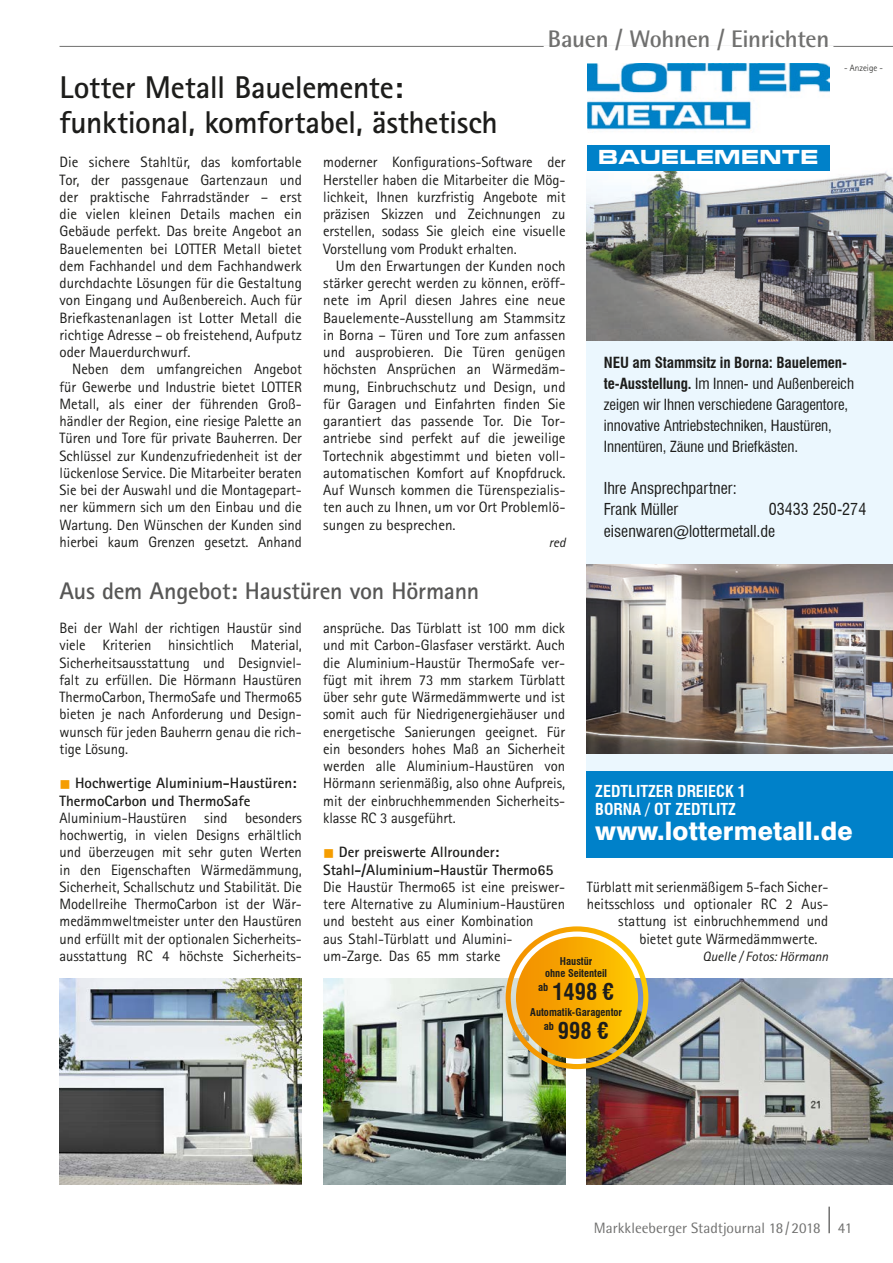
<style>
.page{position:relative;width:893px;height:1263px;background:#fff}
.page>*{position:absolute;margin:0;border:0;box-sizing:border-box;transform-origin:0 0}
.t1{font:700 31.5px/34.5px "Rotis Sans Serif";letter-spacing:-.01em;color:#1d1d1b}
.t2{font:800 25.5px "Swiss 721 BT";letter-spacing:.005em;color:#fff}
.t3{font:700 24px "Rotis Sans Serif";letter-spacing:-.01em;color:#575756}
.t4{font:700 24px "Rotis Semi Sans";letter-spacing:-.015em;color:#70706f}
.t5{font:700 condensed 22.5px "Swiss 721 BT";color:#1d1d1b}
.t6{font:21px "Microgramma D Bold Exte";letter-spacing:.06em;color:#fff}
.t7{font:condensed 16.05px/21px "Swiss 721 BT";color:#1d1d1b}
.t8{font:700 condensed 16.05px/18px "Swiss 721 BT";color:#fff}
.t9{font:15px/17.2px "Rotis Sans Serif";letter-spacing:-.005em;color:#1d1d1b;text-align:justify}
.t10{font:condensed 15px/21px "Swiss 721 BT";letter-spacing:-.005em;color:#1d1d1b}
.t11{font:700 15px/17.2px "Rotis Sans Serif";color:#1d1d1b}
.t12{font:15px "Rotis Semi Sans";color:#70706f}
.t13{font:italic 13.5px "Rotis Sans Serif";color:#1d1d1b}
.t14{font:700 condensed 10.5px/12px "Swiss 721 BT";color:#1d1d1b;text-align:center}
.t15{font:300 9.15px "Rotis Sans Serif";color:#1d1d1b}
.s1{color:#f59d00}
.s2{font-weight:700}
</style>
<div class="page">
<hr style="left:828px;top:1206px;width:2px;height:27px;background:#70706f">
<hr style="left:60px;top:46px;width:833px;height:1px;background:#70706f">
<hr style="left:544px;top:46px;width:289px;height:1px;background:#fff">
<div style="left:587px;top:145px;width:306px;height:695px;background:#ebf7fe"></div>
<img style="left:587px;top:145px;width:306px;height:195px">
<img style="left:587px;top:64px;width:243px;height:82px">
<div style="left:587px;top:145px;width:242px;height:25px;background:#0081c9"></div>
<div style="left:587px;top:771px;width:306px;height:86px;background:#0081c9"></div>
<img style="left:587px;top:564px;width:306px;height:190px">
<img style="left:587px;top:978px;width:306px;height:206px">
<img style="left:323px;top:978px;width:243px;height:206px">
<img style="left:60px;top:978px;width:242px;height:206px">
<div style="left:516px;top:937px;width:122px;height:122px;background:linear-gradient(to right,#f28d01,#fdc700);border-radius:61px"></div>
<div style="left:506px;top:926px;width:142px;height:143px;border:5px solid #fff;border-radius:50%"></div>
<h3 class="t4" style="left:548px;top:24px;width:283px">Bauen / Wohnen / Einrichten</h3>
<p class="t15" style="left:844px;top:62px;width:40px">- Anzeige -</p>
<h1 class="t1" style="left:60px;top:70px;width:440px">Lotter Metall Bauelemente: funktional, komfortabel, ästhetisch</h1>
<p class="t9" style="left:60px;top:153px;width:244px">Die sichere Stahltür, das komfortable Tor, der passgenaue Gartenzaun und der praktische Fahrradständer – erst die vielen kleinen Details machen ein Gebäude perfekt. Das breite Angebot an Bauelementen bei LOTTER Metall bietet dem Fachhandel und dem Fachhandwerk durchdachte Lösungen für die Gestaltung von Eingang und Außenbereich. Auch für Briefkastenanlagen ist Lotter Metall die richtige Adresse – ob freistehend, Aufputz oder Mauerdurchwurf.</p>
<p class="t9" style="left:60px;top:360px;width:244px;text-indent:13px">Neben dem umfangreichen Angebot für Gewerbe und Industrie bietet LOTTER Metall, als einer der führenden Groß&shy;händler der Region, eine riesige Palette an Türen und Tore für private Bauherren. Der Schlüssel zur Kundenzufriedenheit ist der lückenlose Service. Die Mitarbeiter beraten Sie bei der Auswahl und die Montagepart&shy;ner kümmern sich um den Einbau und die Wartung. Den Wünschen der Kunden sind hierbei kaum Grenzen gesetzt. Anhand</p>
<h3 class="t6" style="left:598px;top:143px;width:221px">BAUELEMENTE</h3>
<p class="t9" style="left:323px;top:153px;width:244px">moderner Konfigurations-Software der Hersteller haben die Mitarbeiter die Mög&shy;lichkeit, Ihnen kurzfristig Angebote mit präzisen Skizzen und Zeichnungen zu erstellen, sodass Sie gleich eine visuelle Vorstellung vom Produkt erhalten.</p>
<p class="t9" style="left:323px;top:257px;width:244px;text-indent:13px">Um den Erwartungen der Kunden noch stärker gerecht werden zu können, eröff&shy;nete im April diesen Jahres eine neue Bauelemente-Ausstellung am Stammsitz in Borna – Türen und Tore zum anfassen und ausprobieren. Die Türen genügen höchsten Ansprüchen an Wärmedäm&shy;mung, Einbruchschutz und Design, und für Garagen und Einfahrten finden Sie garantiert das passende Tor. Die Tor&shy;antriebe sind perfekt auf die jeweilige Tortechnik abgestimmt und bieten voll&shy;automatischen Komfort auf Knopfdruck.<br>Auf Wunsch kommen die Türenspezialis&shy;ten auch zu Ihnen, um vor Ort Problemlö&shy;sungen zu besprechen.</p>
<p class="t13" style="left:549px;top:534px;width:18px">red</p>
<h3 class="t3" style="left:60px;top:575px;width:421px">Aus dem Angebot: Haustüren von Hörmann</h3>
<p class="t9" style="left:60px;top:619px;width:244px">Bei der Wahl der richtigen Haustür sind viele Kriterien hinsichtlich Material, Sicherheitsausstattung und Designviel&shy;falt zu erfüllen. Die Hörmann Haustüren ThermoCarbon, ThermoSafe und Thermo65 bieten je nach Anforderung und Design&shy;wunsch für jeden Bauherrn genau die rich&shy;tige Lösung.</p>
<p class="t11" style="left:60px;top:774px;width:239px"><span class="s1">■</span> Hochwertige Aluminium-Haustüren:<br>ThermoCarbon und ThermoSafe</p>
<p class="t9" style="left:60px;top:809px;width:244px">Aluminium-Haustüren sind besonders hochwertig, in vielen Designs erhältlich und überzeugen mit sehr guten Werten in den Eigenschaften Wärmedämmung, Sicherheit, Schallschutz und Stabilität. Die Modellreihe ThermoCarbon ist der Wär&shy;medämmweltmeister unter den Haustüren und erfüllt mit der optionalen Sicherheits&shy;ausstattung RC 4 höchste Sicherheits-</p>
<p class="t10" style="left:604px;top:352px;width:252px"><span class="s2">NEU am Stammsitz in Borna: Bauelemen&shy;te-Ausstellung.</span> Im Innen- und Außenbereich zeigen wir Ihnen verschiedene Garagentore, innovative Antriebstechniken, Haustüren, Innentüren, Zäune und Briefkästen.</p>
<p class="t7" style="left:604px;top:478px;width:135px">Ihre Ansprechpartner:<br>Frank Müller</p>
<p class="t7" style="left:604px;top:499px;width:264px;text-indent:165px">03433 250-274 eisenwaren@lottermetall.de</p>
<p class="t9" style="left:323px;top:619px;width:243px">ansprüche. Das Türblatt ist 100 mm dick und mit Carbon-Glasfaser verstärkt. Auch die Aluminium-Haustür ThermoSafe ver&shy;fügt mit ihrem 73 mm starkem Türblatt über sehr gute Wärmedämmwerte und ist somit auch für Niedrigenergiehäuser und energetische Sanierungen geeignet. Für ein besonders hohes Maß an Sicherheit werden alle Aluminium-Haustüren von Hörmann serienmäßig, also ohne Aufpreis, mit der einbruchhemmenden Sicherheits&shy;klasse RC 3 ausgeführt.</p>
<p class="t11" style="left:323px;top:843px;width:232px"><span class="s1">■</span> Der preiswerte Allrounder:<br>Stahl-/Aluminium-Haustür Thermo65</p>
<p class="t9" style="left:323px;top:878px;width:243px;text-align:left">Die Haustür Thermo65 ist eine preiswer&shy;tere Alternative zu Aluminium-Haustüren und besteht aus einer Kombination<br>aus Stahl-Türblatt und Alumini&shy;um-Zarge. Das 65 mm starke</p>
<p class="t8" style="left:595px;top:782px;width:152px">ZEDTLITZER DREIECK 1<br>BORNA / OT ZEDTLITZ</p>
<h2 class="t2" style="left:595px;top:816px;width:259px">www.lottermetall.de</h2>
<p class="t9" style="left:587px;top:878px;width:243px">Türblatt mit serienmäßigem 5-fach Sicher-</p>
<p class="t9" style="left:587px;top:895px;width:243px">heitsschloss und optionaler RC 2 Aus-</p>
<p class="t9" style="left:618px;top:912px;width:212px">stattung ist einbruchhemmend und</p>
<p class="t9" style="left:639px;top:930px;width:180px">bietet gute Wärmedämmwerte.</p>
<p class="t13" style="left:703px;top:948px;width:127px">Quelle / Fotos: Hörmann</p>
<p class="t14" style="left:545px;top:956px;width:64px">Haustür<br>ohne Seitenteil</p>
<h3 class="t5" style="left:538px;top:978px;width:78px"><sup>ab</sup> 1498 €</h3>
<p class="t14" style="left:530px;top:1007px;width:93px">Automatik-Garagentor</p>
<h3 class="t5" style="left:544px;top:1017px;width:66px"><sup>ab</sup> 998 €</h3>
<p class="t12" style="left:594px;top:1219px;width:260px">Markkleeberger Stadtjournal 18/2018 41</p>
</div>
